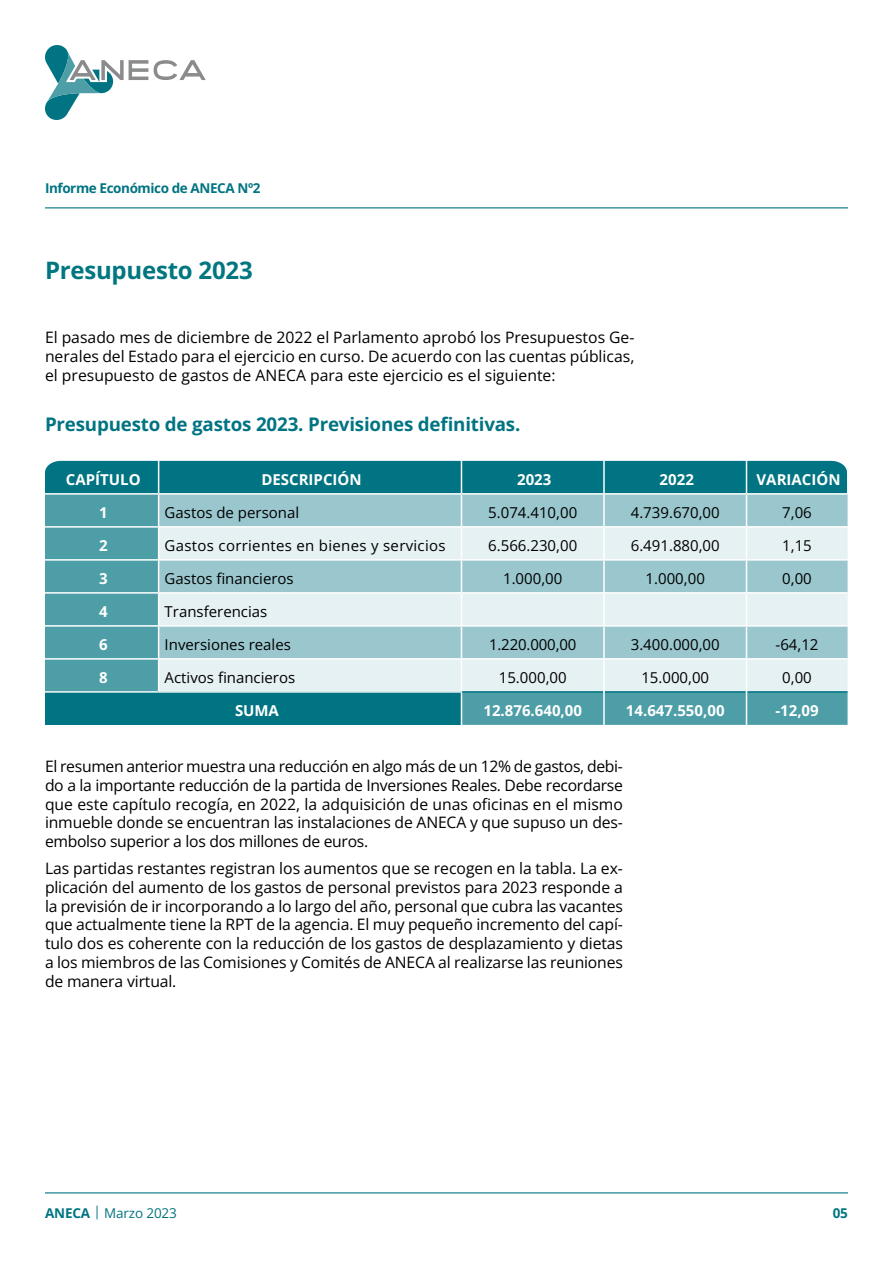
<style>
.page{position:relative;width:893px;height:1263px;background:#fff}
.page>*{position:absolute;margin:0;border:0;box-sizing:border-box;transform-origin:0 0}
.t1{font:700 24px "Open Sans";letter-spacing:-.01em;color:#007681}
.t2{font:700 18.75px "Open Sans";letter-spacing:-.01em;color:#007482}
.t3{font:15.75px/18.9px "Open Sans";letter-spacing:-.01em;color:#000;text-align:justify}
.t4{font:15px "Open Sans";color:#000}
.t5{font:700 15px "Open Sans";color:#fff}
.t6{font:15px "Open Sans";letter-spacing:.02em;color:#000}
.t7{font:700 13.5px "Open Sans";letter-spacing:-.03em;color:#007482}
.t8{font:13.5px "Open Sans";letter-spacing:-.01em;color:#007482}
.s1{font-weight:700}
</style>
<div class="page">
<svg style="left:154px;top:60px;width:52px;height:20px"></svg>
<svg style="left:45px;top:45px;width:103px;height:75px"></svg>
<hr style="left:45px;top:1192px;width:803px;height:1px;background:#007482">
<hr style="left:45px;top:207px;width:803px;height:1px;background:#007482">
<div style="left:45px;top:461px;width:802px;height:32px;background:#007482"></div>
<div style="left:45px;top:495px;width:803px;height:230px;background:#4d9ea7"></div>
<div style="left:159px;top:494px;width:689px;height:33px;background:#99c7cd"></div>
<svg style="left:159px;top:527px;width:689px;height:165px;background:#c7e0e3"></svg>
<div style="left:45px;top:692px;width:416px;height:33px;background:#007482"></div>
<hr style="left:159px;top:493px;width:302px;height:2px;background:#fff">
<hr style="left:461px;top:493px;width:143px;height:2px;background:#fff">
<hr style="left:604px;top:493px;width:142px;height:2px;background:#fff">
<hr style="left:746px;top:493px;width:101px;height:2px;background:#fff">
<hr style="left:158px;top:528px;width:1px;height:31px;background:#fff">
<hr style="left:158px;top:594px;width:1px;height:31px;background:#fff">
<hr style="left:158px;top:660px;width:1px;height:31px;background:#fff">
<hr style="left:45px;top:526px;width:114px;height:2px;background:#fff">
<hr style="left:45px;top:559px;width:114px;height:2px;background:#fff">
<hr style="left:45px;top:592px;width:114px;height:2px;background:#fff">
<hr style="left:45px;top:625px;width:114px;height:2px;background:#fff">
<hr style="left:45px;top:658px;width:114px;height:2px;background:#fff">
<hr style="left:45px;top:691px;width:114px;height:2px;background:#fff">
<hr style="left:159px;top:691px;width:303px;height:2px;background:#fff">
<hr style="left:461px;top:693px;width:1px;height:32px;background:#fff">
<hr style="left:462px;top:691px;width:141px;height:2px;background:#007482">
<hr style="left:605px;top:691px;width:141px;height:2px;background:#007482">
<hr style="left:747px;top:691px;width:100px;height:2px;background:#007482">
<hr style="left:603px;top:692px;width:2px;height:33px;background:#fff">
<hr style="left:746px;top:692px;width:1px;height:33px;background:#fff">
<hr style="left:158px;top:495px;width:1px;height:31px;background:#fff">
<hr style="left:158px;top:561px;width:1px;height:31px;background:#fff">
<hr style="left:158px;top:627px;width:1px;height:31px;background:#fff">
<hr style="left:158px;top:461px;width:1px;height:32px;background:#fff">
<hr style="left:461px;top:461px;width:1px;height:32px;background:#fff">
<hr style="left:603px;top:461px;width:2px;height:32px;background:#fff">
<hr style="left:746px;top:461px;width:1px;height:32px;background:#fff">
<hr style="left:461px;top:495px;width:1px;height:31px;background:#fff">
<hr style="left:603px;top:495px;width:2px;height:31px;background:#fff">
<hr style="left:746px;top:495px;width:1px;height:31px;background:#fff">
<hr style="left:159px;top:526px;width:302px;height:2px;background:#fff">
<hr style="left:461px;top:526px;width:143px;height:2px;background:#fff">
<hr style="left:461px;top:528px;width:1px;height:31px;background:#fff">
<hr style="left:604px;top:526px;width:142px;height:2px;background:#fff">
<hr style="left:603px;top:528px;width:2px;height:31px;background:#fff">
<hr style="left:746px;top:526px;width:101px;height:2px;background:#fff">
<hr style="left:746px;top:528px;width:1px;height:31px;background:#fff">
<hr style="left:159px;top:559px;width:302px;height:2px;background:#fff">
<hr style="left:461px;top:559px;width:143px;height:2px;background:#fff">
<hr style="left:461px;top:561px;width:1px;height:31px;background:#fff">
<hr style="left:604px;top:559px;width:142px;height:2px;background:#fff">
<hr style="left:603px;top:561px;width:2px;height:31px;background:#fff">
<hr style="left:746px;top:559px;width:101px;height:2px;background:#fff">
<hr style="left:746px;top:561px;width:1px;height:31px;background:#fff">
<hr style="left:159px;top:592px;width:302px;height:2px;background:#fff">
<hr style="left:461px;top:592px;width:143px;height:2px;background:#fff">
<hr style="left:461px;top:594px;width:1px;height:31px;background:#fff">
<hr style="left:604px;top:592px;width:142px;height:2px;background:#fff">
<hr style="left:603px;top:594px;width:2px;height:31px;background:#fff">
<hr style="left:746px;top:592px;width:101px;height:2px;background:#fff">
<hr style="left:746px;top:594px;width:1px;height:31px;background:#fff">
<hr style="left:159px;top:625px;width:302px;height:2px;background:#fff">
<hr style="left:461px;top:625px;width:143px;height:2px;background:#fff">
<hr style="left:461px;top:627px;width:1px;height:31px;background:#fff">
<hr style="left:604px;top:625px;width:142px;height:2px;background:#fff">
<hr style="left:603px;top:627px;width:2px;height:31px;background:#fff">
<hr style="left:746px;top:625px;width:101px;height:2px;background:#fff">
<hr style="left:746px;top:627px;width:1px;height:31px;background:#fff">
<hr style="left:159px;top:658px;width:302px;height:2px;background:#fff">
<hr style="left:461px;top:658px;width:143px;height:2px;background:#fff">
<hr style="left:461px;top:660px;width:1px;height:31px;background:#fff">
<hr style="left:604px;top:658px;width:142px;height:2px;background:#fff">
<hr style="left:603px;top:660px;width:2px;height:32px;background:#fff">
<hr style="left:746px;top:658px;width:101px;height:2px;background:#fff">
<hr style="left:746px;top:660px;width:1px;height:32px;background:#fff">
<p class="t7" style="left:45px;top:179px;width:217px">Informe Económico de ANECA Nº2</p>
<h1 class="t1" style="left:45px;top:254px;width:209px">Presupuesto 2023</h1>
<p class="t3" style="left:45px;top:327px;width:591px">El pasado mes de diciembre de 2022 el Parlamento aprobó los Presupuestos Ge&shy;nerales del Estado para el ejercicio en curso. De acuerdo con las cuentas públicas, el presupuesto de gastos de ANECA para este ejercicio es el siguiente:</p>
<p class="t2" style="left:45px;top:411px;width:477px">Presupuesto de gastos 2023. Previsiones definitivas.</p>
<p class="t5" style="left:66px;top:470px;width:76px">CAPÍTULO</p>
<p class="t5" style="left:261px;top:470px;width:102px">DESCRIPCIÓN</p>
<p class="t5" style="left:517px;top:470px;width:36px">2023</p>
<p class="t5" style="left:660px;top:470px;width:36px">2022</p>
<p class="t5" style="left:757px;top:470px;width:85px">VARIACIÓN</p>
<p class="t5" style="left:99px;top:503px;width:10px">1</p>
<p class="t4" style="left:165px;top:503px;width:136px">Gastos de personal</p>
<p class="t4" style="left:488px;top:503px;width:90px">5.074.410,00</p>
<p class="t4" style="left:631px;top:503px;width:90px">4.739.670,00</p>
<p class="t4" style="left:782px;top:503px;width:31px">7,06</p>
<p class="t5" style="left:99px;top:536px;width:10px">2</p>
<p class="t6" style="left:165px;top:536px;width:283px">Gastos corrientes en bienes y servicios</p>
<p class="t4" style="left:488px;top:536px;width:90px">6.566.230,00</p>
<p class="t4" style="left:631px;top:536px;width:90px">6.491.880,00</p>
<p class="t4" style="left:782px;top:536px;width:31px">1,15</p>
<p class="t5" style="left:99px;top:569px;width:10px">3</p>
<p class="t4" style="left:165px;top:569px;width:131px">Gastos financieros</p>
<p class="t4" style="left:503px;top:569px;width:61px">1.000,00</p>
<p class="t4" style="left:646px;top:569px;width:61px">1.000,00</p>
<p class="t4" style="left:782px;top:569px;width:31px">0,00</p>
<p class="t5" style="left:99px;top:602px;width:10px">4</p>
<p class="t4" style="left:165px;top:602px;width:104px">Transferencias</p>
<p class="t5" style="left:99px;top:635px;width:10px">6</p>
<p class="t4" style="left:165px;top:635px;width:128px">Inversiones reales</p>
<p class="t4" style="left:489px;top:635px;width:89px">1.220.000,00</p>
<p class="t4" style="left:631px;top:635px;width:90px">3.400.000,00</p>
<p class="t4" style="left:775px;top:635px;width:45px">-64,12</p>
<p class="t5" style="left:99px;top:668px;width:10px">8</p>
<p class="t4" style="left:165px;top:668px;width:132px">Activos financieros</p>
<p class="t4" style="left:499px;top:668px;width:69px">15.000,00</p>
<p class="t4" style="left:641px;top:668px;width:69px">15.000,00</p>
<p class="t4" style="left:782px;top:668px;width:31px">0,00</p>
<p class="t5" style="left:235px;top:701px;width:45px">SUMA</p>
<p class="t5" style="left:483px;top:701px;width:100px">12.876.640,00</p>
<p class="t5" style="left:626px;top:701px;width:100px">14.647.550,00</p>
<p class="t5" style="left:775px;top:701px;width:45px">-12,09</p>
<p class="t3" style="left:45px;top:756px;width:579px">El resumen anterior muestra una reducción en algo más de un 12% de gastos, debi&shy;do a la importante reducción de la partida de Inversiones Reales. Debe recordarse que este capítulo recogía, en 2022, la adquisición de unas oficinas en el mismo inmueble donde se encuentran las instalaciones de ANECA y que supuso un des&shy;embolso superior a los dos millones de euros.</p>
<p class="t3" style="left:45px;top:858px;width:579px">Las partidas restantes registran los aumentos que se recogen en la tabla. La ex&shy;plicación del aumento de los gastos de personal previstos para 2023 responde a la previsión de ir incorporando a lo largo del año, personal que cubra las vacantes que actualmente tiene la RPT de la agencia. El muy pequeño incremento del capí&shy;tulo dos es coherente con la reducción de los gastos de desplazamiento y dietas a los miembros de las Comisiones y Comités de ANECA al realizarse las reuniones de manera virtual.</p>
<p class="t8" style="left:45px;top:1204px;width:133px"><span class="s1">ANECA</span> | Marzo 2023</p>
<p class="t7" style="left:833px;top:1204px;width:17px">05</p>
</div>
